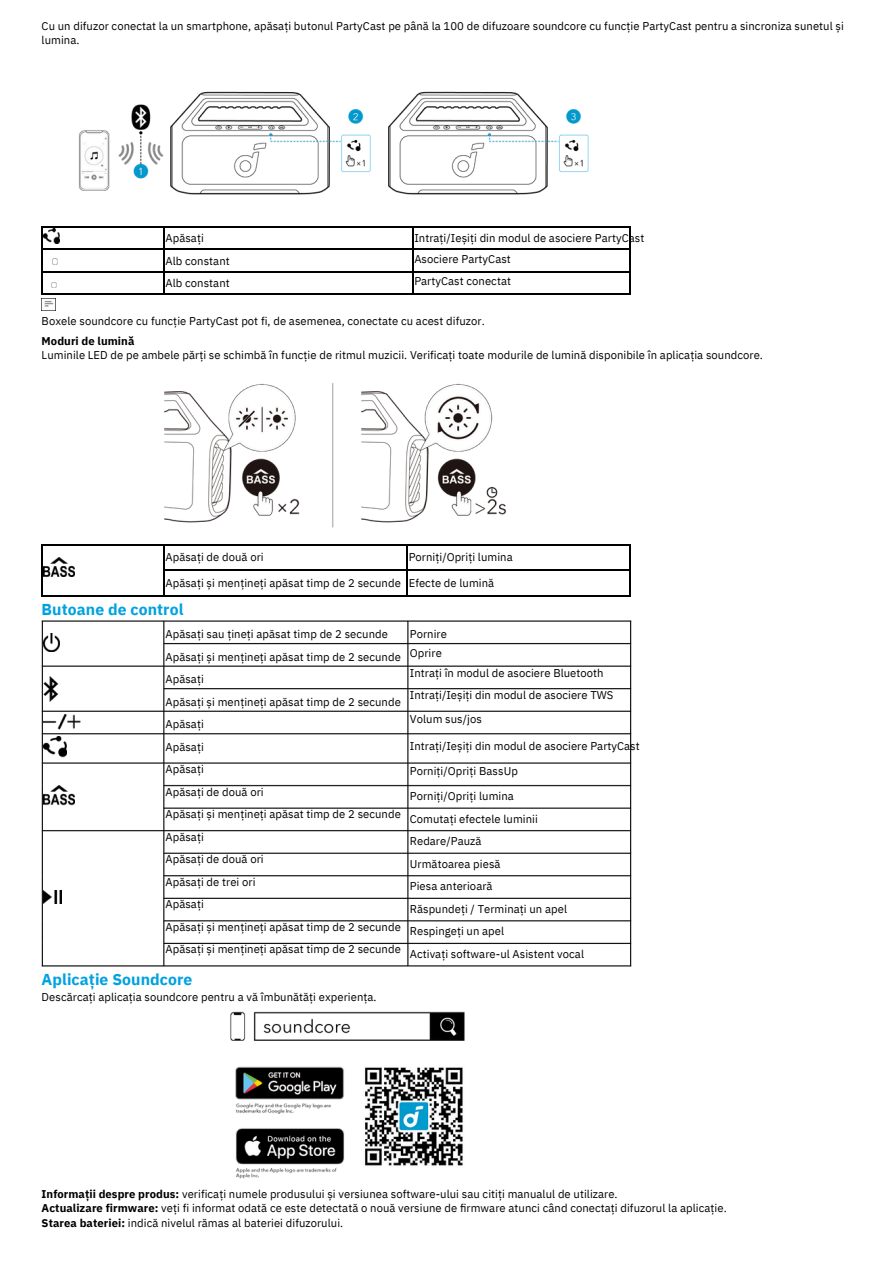
<style>
.page{position:relative;width:894px;height:1264px;background:#fff}
.page>*{position:absolute;margin:0;border:0;box-sizing:border-box;transform-origin:0 0}
.t1{font:700 15.75px "IBM Plex Sans";letter-spacing:.005em;color:#00a1e0}
.t2{font:11.25px/13.5px "IBM Plex Sans";letter-spacing:.005em;color:#000}
.t3{font:700 11.25px "IBM Plex Sans";letter-spacing:.005em;color:#000}
.s1{font-weight:700}
</style>
<div class="page">
<hr style="left:42px;top:226px;width:122px;height:1px;background:#000">
<hr style="left:164px;top:226px;width:249px;height:1px;background:#000">
<hr style="left:413px;top:226px;width:217px;height:1px;background:#000">
<hr style="left:42px;top:249px;width:122px;height:1px;background:#000">
<hr style="left:164px;top:249px;width:249px;height:1px;background:#000">
<hr style="left:413px;top:249px;width:217px;height:1px;background:#000">
<hr style="left:42px;top:271px;width:122px;height:1px;background:#000">
<svg style="left:163px;top:227px;width:1px;height:67px"></svg>
<hr style="left:164px;top:271px;width:249px;height:1px;background:#000">
<svg style="left:412px;top:227px;width:1px;height:67px"></svg>
<hr style="left:413px;top:271px;width:217px;height:1px;background:#000">
<svg style="left:629px;top:227px;width:1px;height:67px"></svg>
<hr style="left:42px;top:294px;width:122px;height:1px;background:#000">
<hr style="left:164px;top:294px;width:249px;height:1px;background:#000">
<hr style="left:413px;top:294px;width:217px;height:1px;background:#000">
<hr style="left:42px;top:544px;width:122px;height:2px;background:#000">
<hr style="left:164px;top:544px;width:243px;height:2px;background:#000">
<hr style="left:407px;top:544px;width:223px;height:2px;background:#000">
<svg style="left:42px;top:546px;width:1px;height:49px"></svg>
<svg style="left:163px;top:546px;width:1px;height:49px"></svg>
<hr style="left:164px;top:569px;width:243px;height:1px;background:#000">
<svg style="left:406px;top:546px;width:1px;height:49px"></svg>
<hr style="left:407px;top:569px;width:223px;height:1px;background:#000">
<svg style="left:629px;top:546px;width:1px;height:49px"></svg>
<hr style="left:42px;top:595px;width:122px;height:1px;background:#000">
<hr style="left:164px;top:595px;width:243px;height:1px;background:#000">
<hr style="left:407px;top:595px;width:223px;height:1px;background:#000">
<img style="left:41px;top:620px;width:591px;height:347px">
<img style="left:78px;top:91px;width:511px;height:104px">
<img style="left:58px;top:232px;width:2px;height:11px">
<svg style="left:42px;top:227px;width:16px;height:83px"></svg>
<img style="left:164px;top:383px;width:342px;height:145px">
<img style="left:44px;top:557px;width:30px;height:19px">
<img style="left:44px;top:633px;width:16px;height:18px">
<img style="left:44px;top:674px;width:14px;height:27px">
<img style="left:44px;top:714px;width:37px;height:15px">
<img style="left:44px;top:736px;width:22px;height:21px">
<img style="left:44px;top:785px;width:30px;height:21px">
<img style="left:44px;top:890px;width:18px;height:13px">
<img style="left:230px;top:1011px;width:235px;height:168px">
<p class="t2" style="left:42px;top:19px;width:803px">Cu un difuzor conectat la un smartphone, apăsați butonul PartyCast pe până la 100 de difuzoare soundcore cu funcție PartyCast pentru a sincroniza sunetul și lumina.</p>
<p class="t2" style="left:414px;top:231px;width:231px">Intrați/Ieșiți din modul de asociere PartyCast</p>
<p class="t2" style="left:414px;top:252px;width:98px">Asociere PartyCast</p>
<p class="t2" style="left:414px;top:274px;width:98px">PartyCast conectat</p>
<p class="t2" style="left:42px;top:314px;width:444px">Boxele soundcore cu funcție PartyCast pot fi, de asemenea, conectate cu acest difuzor.</p>
<p class="t3" style="left:42px;top:333px;width:94px">Moduri de lumină</p>
<p class="t2" style="left:42px;top:348px;width:722px">Luminile LED de pe ambele părți se schimbă în funcție de ritmul muzicii. Verificați toate modurile de lumină disponibile în aplicația soundcore.</p>
<p class="t2" style="left:165px;top:231px;width:40px">Apăsați</p>
<p class="t2" style="left:165px;top:253px;width:66px">Alb constant</p>
<p class="t2" style="left:165px;top:276px;width:66px">Alb constant</p>
<p class="t2" style="left:165px;top:550px;width:100px">Apăsați de două ori</p>
<p class="t2" style="left:165px;top:576px;width:237px">Apăsați și mențineți apăsat timp de 2 secunde</p>
<p class="t1" style="left:42px;top:598px;width:143px">Butoane de control</p>
<h1 class="t2" style="left:165px;top:627px;width:224px">Apăsați sau țineți apăsat timp de 2 secunde</h1>
<p class="t2" style="left:165px;top:649px;width:237px">Apăsați și mențineți apăsat timp de 2 secunde</p>
<p class="t2" style="left:165px;top:672px;width:40px">Apăsați</p>
<p class="t2" style="left:165px;top:694px;width:237px">Apăsați și mențineți apăsat timp de 2 secunde</p>
<p class="t2" style="left:165px;top:717px;width:40px">Apăsați</p>
<p class="t2" style="left:165px;top:739px;width:40px">Apăsați</p>
<p class="t2" style="left:165px;top:762px;width:40px">Apăsați</p>
<p class="t2" style="left:165px;top:784px;width:100px">Apăsați de două ori</p>
<p class="t2" style="left:165px;top:807px;width:237px">Apăsați și mențineți apăsat timp de 2 secunde</p>
<p class="t2" style="left:165px;top:829px;width:40px">Apăsați</p>
<p class="t2" style="left:165px;top:852px;width:100px">Apăsați de două ori</p>
<p class="t2" style="left:165px;top:874px;width:91px">Apăsați de trei ori</p>
<p class="t2" style="left:165px;top:897px;width:40px">Apăsați</p>
<p class="t2" style="left:165px;top:919px;width:237px">Apăsați și mențineți apăsat timp de 2 secunde</p>
<p class="t2" style="left:165px;top:942px;width:237px">Apăsați și mențineți apăsat timp de 2 secunde</p>
<p class="t1" style="left:42px;top:968px;width:152px">Aplicație Soundcore</p>
<p class="t2" style="left:42px;top:989px;width:336px">Descărcați aplicația soundcore pentru a vă îmbunătăți experiența.</p>
<p class="t2" style="left:408px;top:550px;width:105px">Porniți/Opriți lumina</p>
<p class="t2" style="left:408px;top:576px;width:87px">Efecte de lumină</p>
<p class="t2" style="left:410px;top:627px;width:39px">Pornire</p>
<p class="t2" style="left:410px;top:645px;width:34px">Oprire</p>
<p class="t2" style="left:410px;top:666px;width:195px">Intrați în modul de asociere Bluetooth</p>
<p class="t2" style="left:410px;top:687px;width:205px">Intrați/Ieșiți din modul de asociere TWS</p>
<p class="t2" style="left:410px;top:712px;width:74px">Volum sus/jos</p>
<p class="t2" style="left:410px;top:739px;width:231px">Intrați/Ieșiți din modul de asociere PartyCast</p>
<p class="t2" style="left:410px;top:763px;width:109px">Porniți/Opriți BassUp</p>
<p class="t2" style="left:410px;top:789px;width:105px">Porniți/Opriți lumina</p>
<p class="t2" style="left:410px;top:811px;width:129px">Comutați efectele luminii</p>
<p class="t2" style="left:410px;top:834px;width:73px">Redare/Pauză</p>
<p class="t2" style="left:410px;top:856px;width:92px">Următoarea piesă</p>
<p class="t2" style="left:410px;top:879px;width:84px">Piesa anterioară</p>
<p class="t2" style="left:410px;top:901px;width:159px">Răspundeți / Terminați un apel</p>
<p class="t2" style="left:410px;top:924px;width:96px">Respingeți un apel</p>
<p class="t2" style="left:410px;top:946px;width:176px">Activați software-ul Asistent vocal</p>
<h1 class="t2" style="left:42px;top:1187px;width:577px"><span class="s1">Informații despre produs:</span> verificați numele produsului și versiunea software-ului sau citiți manualul de utilizare.</h1>
<p class="t2" style="left:42px;top:1201px;width:686px"><span class="s1">Actualizare firmware:</span> veți fi informat odată ce este detectată o nouă versiune de firmware atunci când conectați difuzorul la aplicație.</p>
<p class="t2" style="left:42px;top:1215px;width:303px"><span class="s1">Starea bateriei:</span> indică nivelul rămas al bateriei difuzorului.</p>
</div>
